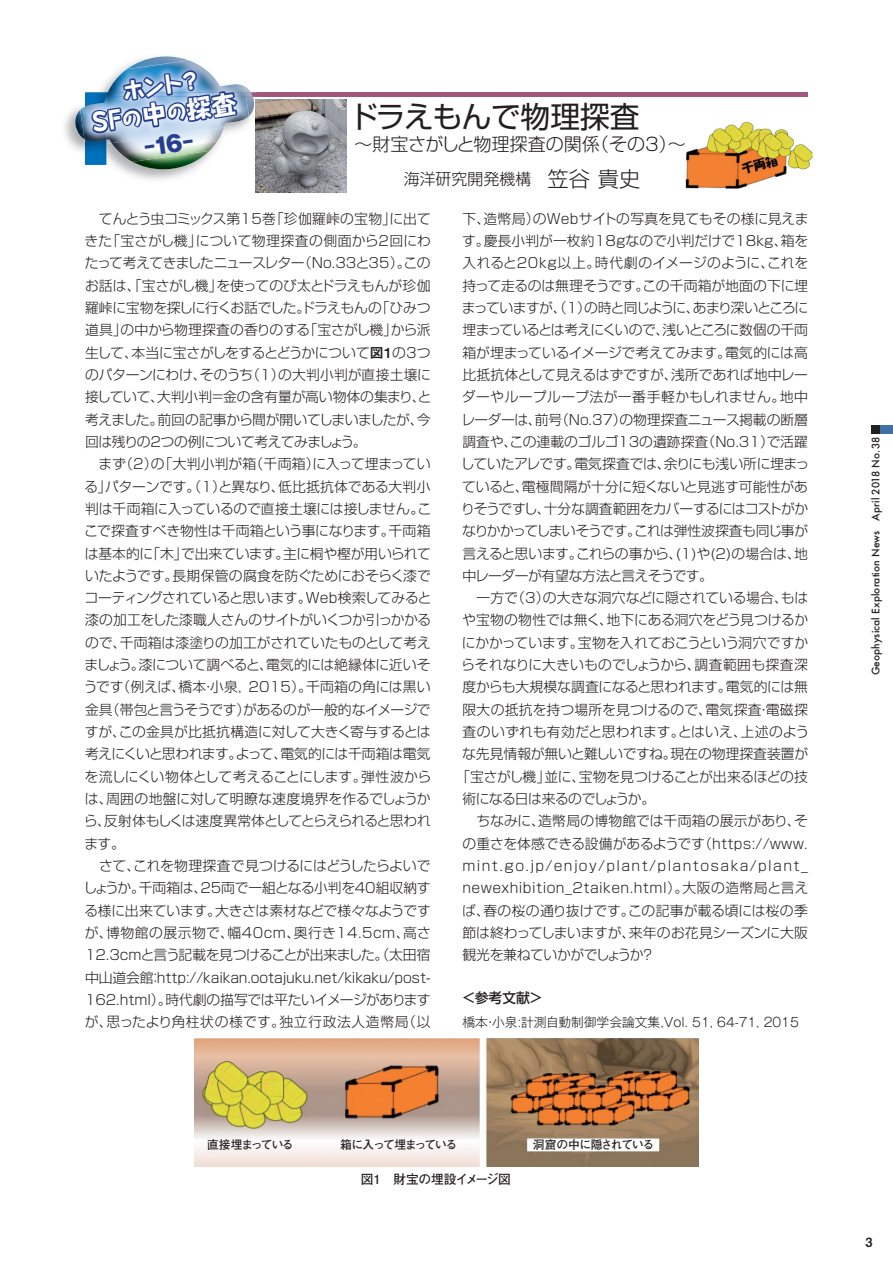
<style>
.page{position:relative;width:893px;height:1263px;background:#fff}
.page>*{position:absolute;margin:0;border:0;box-sizing:border-box;transform-origin:0 0}
.t1{font:29.7px "Shin Go Pro";letter-spacing:-.015em;color:#231f20}
.t2{font:800 24.75px "Taka Hand Std";color:#fff}
.t3{font:800 21.75px "Taka Hand Std";color:#fff}
.t4{font:800 21.75px "Gothic MB101 Pro";color:#253f8e}
.t5{font:300 18px "Shin Go Pro";color:#231f20}
.t6{font:300 15.9px "Shin Go Pro";color:#231f20}
.t7{font:300 13.8px/22.4px "Shin Go Pro";letter-spacing:-.01em;color:#231f20}
.t8{font:300 13.8px "Shin Go Pro";letter-spacing:-.045em;color:#231f20}
.t9{font:300 13.8px "Shin Go Pro";letter-spacing:.01em;color:#231f20}
.t10{font:300 13.8px "Shin Go Pro";letter-spacing:.015em;color:#231f20}
.t11{font:300 13.8px "Shin Go Pro";letter-spacing:-.03em;color:#231f20}
.t12{font:300 13.8px "Shin Go Pro";letter-spacing:.1em;color:#231f20}
.t13{font:300 13.8px "Shin Go Pro";letter-spacing:.035em;color:#231f20}
.t14{font:300 13.8px "Shin Go Pro";letter-spacing:-.09em;color:#231f20}
.t15{font:300 13.8px "Shin Go Pro";letter-spacing:-.05em;color:#231f20}
.t16{font:300 13.8px "Shin Go Pro";letter-spacing:.025em;color:#231f20}
.t17{font:300 13.8px "Shin Go Pro";letter-spacing:-.035em;color:#231f20}
.t18{font:500 13.8px "Shin Go Pro";color:#231f20}
.t19{font:300 12.75px "Gothic MB101 Pro";color:#231f20}
.t20{font:700 12.75px "Futo Go B101 Pro";letter-spacing:-.05em;color:#231f20}
.t21{font:12.75px "Midashi Go Pro MB31";color:#231f20}
.t22{font:700 11.7px "Futo Go B101 Pro";letter-spacing:-.09em;color:#231f20}
.t23{font:700 11.7px "Futo Go B101 Pro";letter-spacing:-.065em;color:#231f20}
.t24{font:500 10.05px "Futura";letter-spacing:.01em;color:#231f20}
.s1{font-size:20.1px}
.s2{font-size:21.3px}
.s3{font-family:"Midashi Go Pro MB31";font-weight:400}
</style>
<div class="page">
<img style="left:685px;top:121px;width:128px;height:68px">
<div style="left:85px;top:92px;width:723px;height:5px;background:#a1577b"></div>
<img style="left:64px;top:109px;width:192px;height:75px">
<img style="left:132px;top:165px;width:77px;height:4px">
<img style="left:76px;top:56px;width:114px;height:88px">
<img style="left:80px;top:61px;width:125px;height:82px">
<img style="left:85px;top:69px;width:171px;height:96px">
<img style="left:256px;top:100px;width:90px;height:92px">
<div style="left:872px;top:425px;width:21px;height:9px;background:#3f71a7"></div>
<div style="left:872px;top:425px;width:8px;height:9px;background:#231f20"></div>
<img style="left:194px;top:1039px;width:505px;height:127px">
<h3 class="t3" style="left:121px;top:76px;width:80px;rotate:-8deg">ホント？</h3>
<h2 class="t2" style="left:90px;top:106px;width:147px;rotate:-8deg">SF<span class="s1">の</span>中<span class="s1">の</span>探査</h2>
<h3 class="t4" style="left:142px;top:130px;width:62px;rotate:-8deg">-16 -</h3>
<h1 class="t1" style="left:348px;top:92px;width:293px">ドラえもんで物理探査</h1>
<h3 class="t5" style="left:355px;top:130px;width:333px">～財宝さがしと物理探査の関係（その3）～</h3>
<p class="t6" style="left:404px;top:166px;width:238px">海洋研究開発機構　<span class="s2">笠谷 貴史</span></p>
<p class="t7" style="left:83px;top:206px;width:350px;text-indent:15px">てんとう虫コミックス第15巻「珍伽羅峠の宝物」に出てきた「宝さがし機」について物理探査の側面から2回にわたって考えてきましたニュースレター（No.33と35）。このお話は、「宝さがし機」を使ってのび太とドラえもんが珍伽羅峠に宝物を探しに行くお話でした。ドラえもんの「ひみつ道具」の中から物理探査の香りのする「宝さがし機」から派生して、本当に宝さがしをするとどうかについて<span class="s3">図1</span>の3つのパターンにわけ、そのうち（1）の大判小判が直接土壌に接していて、大判小判＝金の含有量が高い物体の集まり、と考えました。前回の記事から間が開いてしまいましたが、今回は残りの2つの例について考えてみましょう。<br>　まず（2）の「大判小判が箱（千両箱）に入って埋まっている」パターンです。（1）と異なり、低比抵抗体である大判小判は千両箱に入っているので直接土壌には接しません。ここで探査すべき物性は千両箱という事になります。千両箱は基本的に「木」で出来ています。主に桐や樫が用いられていたようです。長期保管の腐食を防ぐためにおそらく漆でコーティングされていると思います。Web検索してみると漆の加工をした漆職人さんのサイトがいくつか引っかかるので、千両箱は漆塗りの加工がされていたものとして考えましょう。漆について調べると、電気的には絶縁体に近いそうです（例えば、橋本・小泉, 2015）。千両箱の角には黒い金具（帯包と言うそうです）があるのが一般的なイメージですが、この金具が比抵抗構造に対して大きく寄与するとは考えにくいと思われます。よって、電気的には千両箱は電気を流しにくい物体として考えることにします。弾性波からは、周囲の地盤に対して明瞭な速度境界を作るでしょうから、反射体もしくは速度異常体としてとらえられると思われます。<br>　さて、これを物理探査で見つけるにはどうしたらよいでしょうか。千両箱は、25両で一組となる小判を40組収納する様に出来ています。大きさは素材などで様々なようですが、博物館の展示物で、幅40cm、奥行き14.5cm、高さ<br>12.3cmと言う記載を見つけることが出来ました。（太田宿中山道会館：http://kaikan.ootajuku.net/kikaku/post-<br>162.html）。時代劇の描写では平たいイメージがありますが、思ったより角柱状の様です。独立行政法人造幣局（以</p>
<p class="t7" style="left:462px;top:206px;width:348px">下、造幣局）のWebサイトの写真を見てもその様に見えま</p>
<p class="t9" style="left:462px;top:229px;width:348px">す。慶長小判が一枚約18gなので小判だけで18kg、箱を</p>
<p class="t9" style="left:462px;top:252px;width:347px">入れると20kg以上。時代劇のイメージのように、これを</p>
<p class="t7" style="left:462px;top:273px;width:347px">持って走るのは無理そうです。この千両箱が地面の下に埋</p>
<p class="t14" style="left:462px;top:296px;width:348px">まっていますが、（1）の時と同じように、あまり深いところに</p>
<p class="t8" style="left:462px;top:319px;width:347px">埋まっているとは考えにくいので、浅いところに数個の千両</p>
<p class="t7" style="left:462px;top:340px;width:347px">箱が埋まっているイメージで考えてみます。電気的には高</p>
<p class="t7" style="left:462px;top:362px;width:347px">比抵抗体として見えるはずですが、浅所であれば地中レー</p>
<p class="t16" style="left:462px;top:386px;width:347px">ダーやループループ法が一番手軽かもしれません。地中</p>
<p class="t7" style="left:461px;top:406px;width:348px">レーダーは、前号（No.37）の物理探査ニュース掲載の断層</p>
<p class="t7" style="left:462px;top:429px;width:347px">調査や、この連載のゴルゴ13の遺跡探査（No.31）で活躍</p>
<p class="t11" style="left:461px;top:453px;width:350px">していたアレです。電気探査では、余りにも浅い所に埋まっ</p>
<p class="t7" style="left:462px;top:473px;width:347px">ていると、電極間隔が十分に短くないと見逃す可能性があ</p>
<p class="t15" style="left:461px;top:497px;width:348px">りそうですし、十分な調査範囲をカバーするにはコストがか</p>
<p class="t8" style="left:462px;top:520px;width:347px">なりかかってしまいそうです。これは弾性波探査も同じ事が</p>
<p class="t11" style="left:462px;top:542px;width:347px">言えると思います。これらの事から、(1)や(2)の場合は、地</p>
<p class="t8" style="left:462px;top:564px;width:252px">中レーダーが有望な方法と言えそうです。</p>
<p class="t7" style="left:462px;top:585px;width:347px">　一方で（3）の大きな洞穴などに隠されている場合、もは</p>
<p class="t7" style="left:462px;top:607px;width:348px">や宝物の物性では無く、地下にある洞穴をどう見つけるか</p>
<p class="t7" style="left:462px;top:630px;width:348px">にかかっています。宝物を入れておこうという洞穴ですか</p>
<p class="t9" style="left:461px;top:653px;width:348px">らそれなりに大きいものでしょうから、調査範囲も探査深</p>
<p class="t7" style="left:462px;top:674px;width:347px">度からも大規模な調査になると思われます。電気的には無</p>
<p class="t10" style="left:462px;top:698px;width:347px">限大の抵抗を持つ場所を見つけるので、電気探査・電磁探</p>
<p class="t10" style="left:462px;top:720px;width:348px">査のいずれも有効だと思われます。とはいえ、上述のよう</p>
<p class="t7" style="left:462px;top:741px;width:347px">な先見情報が無いと難しいですね。現在の物理探査装置が</p>
<p class="t7" style="left:456px;top:764px;width:353px">「宝さがし機」並に、宝物を見つけることが出来るほどの技</p>
<p class="t8" style="left:462px;top:787px;width:194px">術になる日は来るのでしょうか。</p>
<p class="t10" style="left:462px;top:810px;width:347px">　ちなみに、造幣局の博物館では千両箱の展示があり、そ</p>
<p class="t7" style="left:462px;top:830px;width:347px">の重さを体感できる設備があるようです（https://www.</p>
<p class="t12" style="left:462px;top:854px;width:347px">mint.go.jp/enjoy/plant/plantosaka/plant_</p>
<p class="t13" style="left:462px;top:877px;width:348px">newexhibition_2taiken.html）。大阪の造幣局と言え</p>
<p class="t7" style="left:462px;top:897px;width:347px">ば、春の桜の通り抜けです。この記事が載る頃には桜の季</p>
<p class="t7" style="left:462px;top:920px;width:347px">節は終わってしまいますが、来年のお花見シーズンに大阪</p>
<p class="t17" style="left:462px;top:944px;width:194px">観光を兼ねていかがでしょうか？</p>
<p class="t18" style="left:462px;top:986px;width:82px">＜参考文献＞</p>
<p class="t19" style="left:462px;top:1011px;width:338px">橋本・小泉:計測自動制御学会論文集,Vol. 51, 64-71, 2015</p>
<p class="t22" style="left:207px;top:1135px;width:88px">直接埋まっている</p>
<p class="t22" style="left:340px;top:1135px;width:119px">箱に入って埋まっている</p>
<p class="t23" style="left:533px;top:1135px;width:123px">洞窟の中に隠されている</p>
<p class="t20" style="left:361px;top:1169px;width:152px">図1　財宝の埋設イメージ図</p>
<p class="t24" style="left:869px;top:675px;width:240px;rotate:-90deg">Geophysical Exploration News April 2018 No.38</p>
<p class="t21" style="left:865px;top:1231px;width:9px">3</p>
</div>
